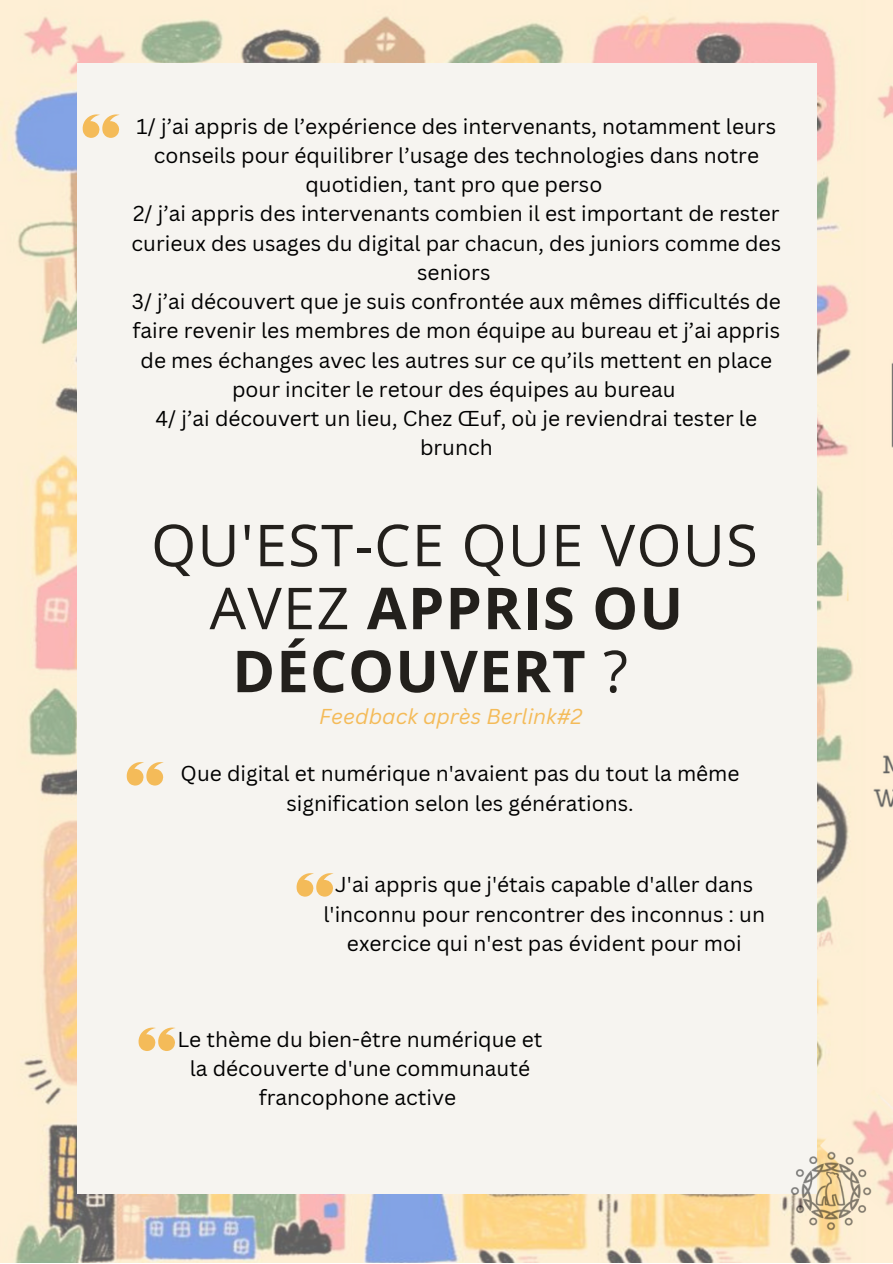
<style>
.page{position:relative;width:893px;height:1264px;background:#fff}
.page>*{position:absolute;margin:0;border:0;box-sizing:border-box;transform-origin:0 0}
.t1{font:700 57.75px "Open Sans";letter-spacing:.02em;color:#23201c}
.t2{font:57.75px "Open Sans";letter-spacing:.02em;color:#23201c}
.t3{font:21px/29.2px "Canva Sans";color:#000;text-align:center}
.t4{font:italic 21px "Canva Sans";color:#f4bb59}
.s1{font-weight:400}
</style>
<div class="page">
<img style="left:0;top:0;width:892px;height:1262px">
<div style="left:77px;top:63px;width:739px;height:1130px;background:#f6f4f0"></div>
<img style="left:785px;top:1146px;width:91px;height:89px">
<svg style="left:83px;top:114px;width:37px;height:24px"></svg>
<svg style="left:127px;top:762px;width:37px;height:23px"></svg>
<svg style="left:296px;top:873px;width:37px;height:23px"></svg>
<svg style="left:138px;top:1027px;width:37px;height:24px"></svg>
<p class="t3" style="left:132px;top:111px;width:651px">1/ j’ai appris de l’expérience des intervenants, notamment leurs conseils pour équilibrer l’usage des technologies dans notre quotidien, tant pro que perso<br>2/ j’ai appris des intervenants combien il est important de rester curieux des usages du digital par chacun, des juniors comme des seniors<br>3/ j’ai découvert que je suis confrontée aux mêmes difficultés de faire revenir les membres de mon équipe au bureau et j’ai appris de mes échanges avec les autres sur ce qu’ils mettent en place pour inciter le retour des équipes au bureau<br>4/ j’ai découvert un lieu, Chez Œuf, où je reviendrai tester le brunch</p>
<h1 class="t2" style="left:151px;top:504px;width:608px">QU'EST-CE QUE VOUS</h1>
<h1 class="t1" style="left:209px;top:567px;width:475px"><span class="s1">AVEZ</span> APPRIS OU</h1>
<h1 class="t1" style="left:232px;top:630px;width:397px">DÉCOUVERT <span class="s1">?</span></h1>
<p class="t4" style="left:319px;top:702px;width:264px">Feedback après Berlink#2</p>
<p class="t3" style="left:180px;top:758px;width:560px">Que digital et numérique n'avaient pas du tout la même signification selon les générations.</p>
<p class="t3" style="left:323px;top:869px;width:443px">J'ai appris que j'étais capable d'aller dans l'inconnu pour rencontrer des inconnus : un exercice qui n'est pas évident pour moi</p>
<p class="t3" style="left:177px;top:1023px;width:366px">Le thème du bien-être numérique et la découverte d'une communauté francophone active</p>
</div>
